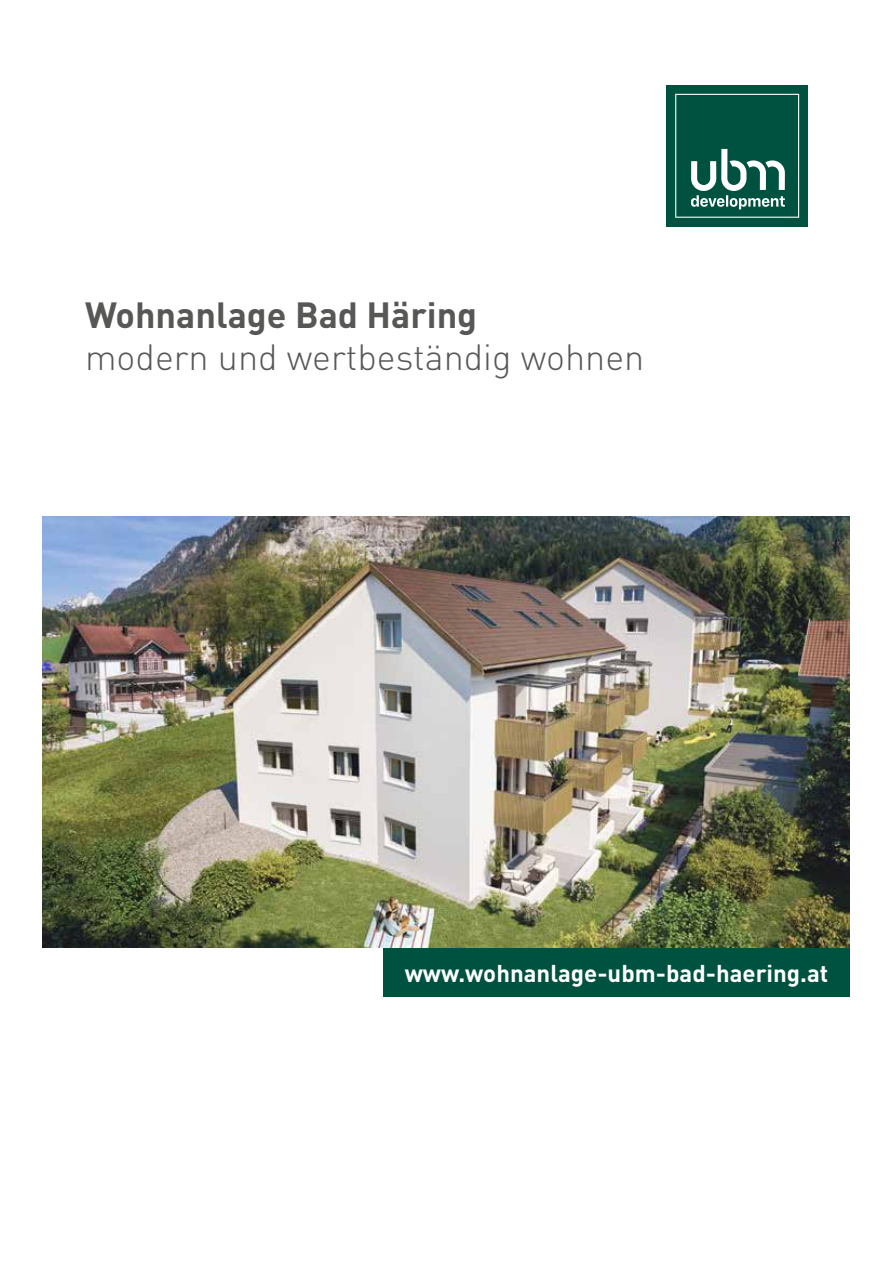
<style>
.page{position:relative;width:893px;height:1263px;background:#fff}
.page>*{position:absolute;margin:0;border:0;box-sizing:border-box;transform-origin:0 0}
.t1{font:300 36px "DIN";color:#575756}
.t2{font:700 36px "DIN";color:#575756}
.t3{font:700 24px "DIN";color:#fff}
</style>
<div class="page">
<img style="left:43px;top:517px;width:807px;height:431px">
<div style="left:666px;top:85px;width:142px;height:141px;background:#005240"></div>
<svg style="left:675px;top:94px;width:124px;height:124px"></svg>
<div style="left:383px;top:948px;width:467px;height:49px;background:#005240"></div>
<h1 class="t2" style="left:85px;top:291px;width:394px">Wohnanlage Bad Häring</h1>
<h1 class="t1" style="left:85px;top:334px;width:561px">modern und wertbeständig wohnen</h1>
<p class="t3" style="left:405px;top:958px;width:425px">www.wohnanlage-ubm-bad-haering.at</p>
</div>
